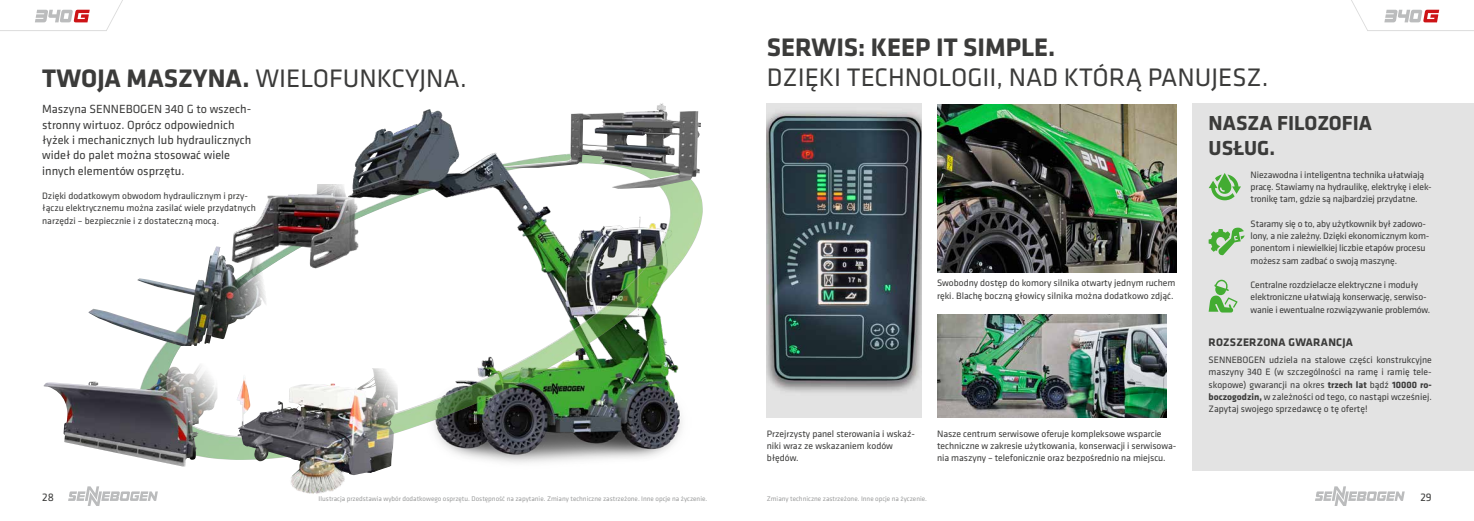
<style>
.page{position:relative;width:1474px;height:521px;background:#fff}
.page>*{position:absolute;margin:0;border:0;box-sizing:border-box;transform-origin:0 0}
.t1{font:26.25px "Klavika Basic";color:#3b3b3a}
.t2{font:700 26.25px "Klavika Basic";color:#3b3b3a}
.t3{font:700 21px/25.2px "Klavika Basic";color:#3b3b3a}
.t4{font:12.25px/15.3px "Klavika Basic";color:#3b3b3a}
.t5{font:700 11.38px "Klavika Basic";letter-spacing:.02em;color:#3b3b3a}
.t6{font:11.38px "Klavika Basic";color:#3b3b3a}
.t7{font:9.62px/12.2px "Klavika Basic";letter-spacing:-.005em;color:#3b3b3a}
.t8{font:7px "Klavika Basic";color:#9c9d9d}
.s1{font-weight:700}
</style>
<div class="page">
<svg style="left:68px;top:486px;width:90px;height:20px"></svg>
<svg style="left:1315px;top:486px;width:89px;height:20px"></svg>
<div style="left:1192px;top:104px;width:281px;height:367px;background:#e3e3e3"></div>
<img style="left:937px;top:104px;width:239px;height:169px">
<img style="left:937px;top:314px;width:229px;height:103px">
<svg style="left:1208px;top:173px;width:32px;height:27px"></svg>
<svg style="left:1208px;top:228px;width:36px;height:28px"></svg>
<svg style="left:1208px;top:280px;width:29px;height:32px"></svg>
<img style="left:151px;top:184px;width:551px;height:276px">
<img style="left:89px;top:246px;width:173px;height:100px">
<img style="left:225px;top:185px;width:160px;height:90px">
<img style="left:524px;top:103px;width:177px;height:86px">
<img style="left:43px;top:363px;width:174px;height:103px">
<img style="left:237px;top:368px;width:137px;height:118px">
<img style="left:348px;top:109px;width:176px;height:99px">
<img style="left:766px;top:104px;width:155px;height:313px">
<svg style="left:0;top:0;width:123px;height:31px"></svg>
<svg style="left:1351px;top:0;width:122px;height:31px"></svg>
<h1 class="t2" style="left:766px;top:28px;width:290px">SERWIS: KEEP IT SIMPLE.</h1>
<h1 class="t1" style="left:42px;top:61px;width:426px"><span class="s1">TWOJA MASZYNA.</span> WIELOFUNKCYJNA.</h1>
<h1 class="t1" style="left:766px;top:60px;width:503px">DZIĘKI TECHNOLOGII, NAD KTÓRĄ PANUJESZ.</h1>
<p class="t4" style="left:42px;top:101px;width:210px">Maszyna SENNEBOGEN 340 G to wszech&shy;stronny wirtuoz. Oprócz odpowiednich łyżek i mechanicznych lub hydraulicznych wideł do palet można stosować wiele innych elementów osprzętu.</p>
<p class="t7" style="left:42px;top:189px;width:215px">Dzięki dodatkowym obwodom hydraulicznym i przy&shy;łączu elektrycznemu można zasilać wiele przydatnych narzędzi – bezpiecznie i z dostateczną mocą.</p>
<h2 class="t3" style="left:1208px;top:109px;width:165px">NASZA FILOZOFIA<br>USŁUG.</h2>
<p class="t7" style="left:1250px;top:168px;width:182px">Niezawodna i inteligentna technika ułatwiają pracę. Stawiamy na hydraulikę, elektrykę i elek&shy;tronikę tam, gdzie są najbardziej przydatne.</p>
<p class="t7" style="left:1250px;top:217px;width:180px">Staramy się o to, aby użytkownik był zadowo&shy;lony, a nie zależny. Dzięki ekonomicznym kom&shy;ponentom i niewielkiej liczbie etapów procesu możesz sam zadbać o swoją maszynę.</p>
<p class="t7" style="left:1250px;top:278px;width:181px">Centralne rozdzielacze elektryczne i moduły elektroniczne ułatwiają konserwację, serwiso&shy;wanie i ewentualne rozwiązywanie problemów.</p>
<p class="t7" style="left:937px;top:277px;width:240px">Swobodny dostęp do komory silnika otwarty jednym ruchem ręki. Blachę boczną głowicy silnika można dodatkowo zdjąć.</p>
<p class="t7" style="left:766px;top:427px;width:150px">Przejrzysty panel sterowania i wskaź&shy;niki wraz ze wskazaniem kodów błędów.</p>
<p class="t7" style="left:937px;top:427px;width:241px">Nasze centrum serwisowe oferuje kompleksowe wsparcie techniczne w zakresie użytkowania, konserwacji i serwisowa&shy;nia maszyny – telefonicznie oraz bezpośrednio na miejscu.</p>
<p class="t5" style="left:1208px;top:334px;width:146px">ROZSZERZONA GWARANCJA</p>
<p class="t7" style="left:1208px;top:353px;width:225px;text-align:justify">SENNEBOGEN udziela na stalowe części konstrukcyjne maszyny 340 E (w szczególności na ramę i ramię tele&shy;skopowe) gwarancji na okres <span class="s1">trzech lat</span> bądź <span class="s1">10000 ro&shy;boczogodzin,</span> w zależności od tego, co nastąpi wcześniej.<br>Zapytaj swojego sprzedawcę o tę ofertę!</p>
<p class="t6" style="left:42px;top:490px;width:13px">28</p>
<p class="t8" style="left:319px;top:494px;width:390px">Ilustracja przedstawia wybór dodatkowego osprzętu. Dostępność na zapytanie. Zmiany techniczne zastrzeżone. Inne opcje na życzenie.</p>
<p class="t8" style="left:766px;top:494px;width:162px">Zmiany techniczne zastrzeżone. Inne opcje na życzenie.</p>
<p class="t6" style="left:1420px;top:490px;width:13px">29</p>
</div>
